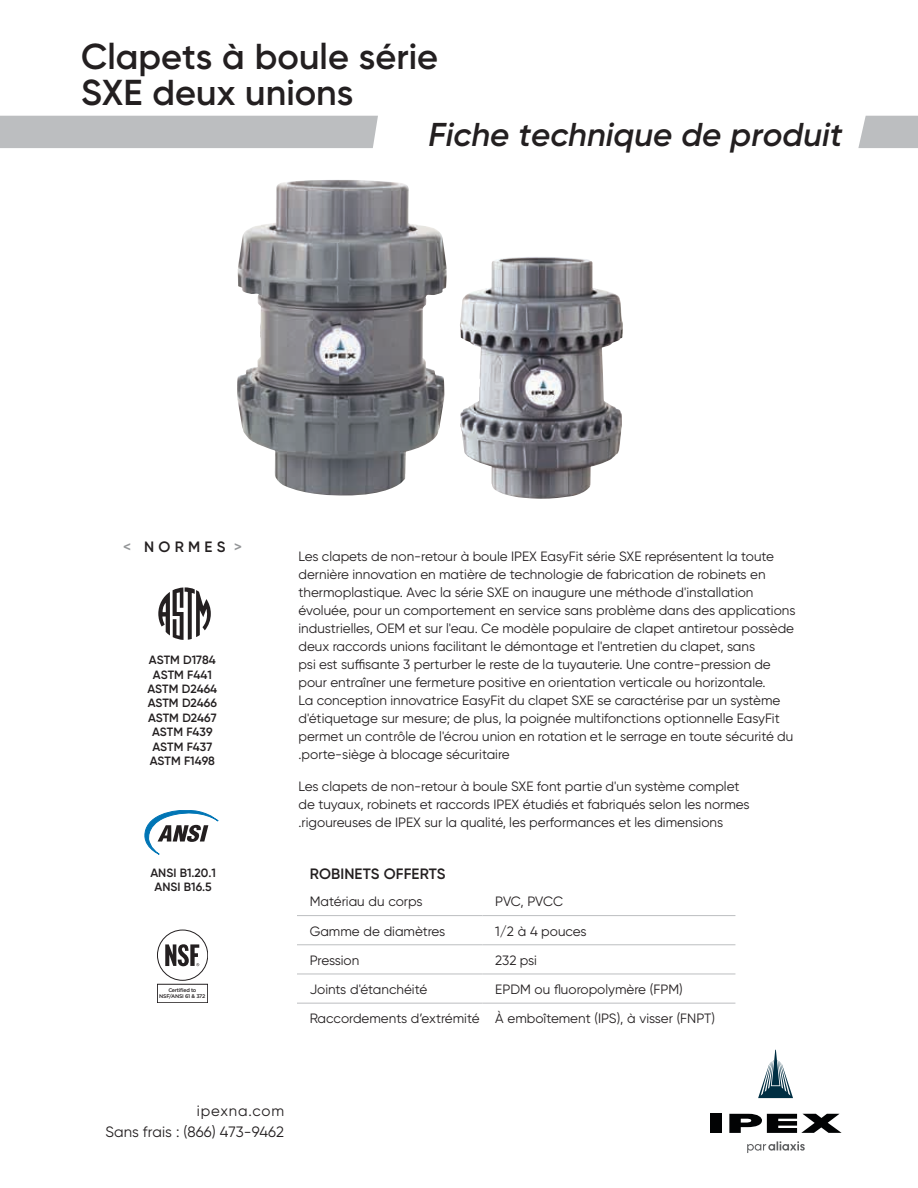
<style>
.page{position:relative;width:918px;height:1188px;background:#fff}
.page>*{position:absolute;margin:0;border:0;box-sizing:border-box;transform-origin:0 0}
.t1{font:600 36px/36px "Gilroy";color:#231f20}
.t2{font:italic 600 33px "Gilroy";color:#231f20}
.t3{font:15px/21px "Gilroy";color:#231f20;text-align:right}
.t4{font:600 15px "Gilroy";letter-spacing:.01em;color:#231f20}
.t5{font:13.5px/18px "Gilroy";color:#231f20}
.t6{font:600 12px/14.4px "Gilroy";color:#231f20;text-align:center}
.t7{font:500 5.25px/6.3px "Gotham";letter-spacing:-.04em;color:#231f20;text-align:center}
.s1{color:#949698}
</style>
<div class="page">
<svg style="left:858px;top:116px;width:60px;height:32px;background:#c0c2c4"></svg>
<div style="left:0;top:116px;width:378px;height:32px;background:#bcbec0"></div>
<img style="left:237px;top:180px;width:210px;height:316px">
<img style="left:460px;top:259px;width:163px;height:240px">
<hr style="left:297px;top:915px;width:185px;height:1px;background:#bcbec0">
<hr style="left:482px;top:915px;width:253px;height:1px;background:#bcbec0">
<hr style="left:297px;top:944px;width:185px;height:1px;background:#bcbec0">
<hr style="left:482px;top:944px;width:253px;height:1px;background:#bcbec0">
<hr style="left:297px;top:974px;width:185px;height:1px;background:#bcbec0">
<hr style="left:482px;top:974px;width:253px;height:1px;background:#bcbec0">
<hr style="left:297px;top:1003px;width:185px;height:1px;background:#bcbec0">
<hr style="left:482px;top:1003px;width:253px;height:1px;background:#bcbec0">
<svg style="left:158px;top:587px;width:53px;height:53px"></svg>
<svg style="left:145px;top:810px;width:73px;height:44px"></svg>
<div style="left:157px;top:930px;width:51px;height:51px;border:1px solid #231f20;border-radius:50%"></div>
<svg style="left:165px;top:944px;width:34px;height:22px"></svg>
<div style="left:157px;top:984px;width:51px;height:19px;border:1px solid #231f20"></div>
<div style="left:710px;top:1114px;width:11px;height:19px;background:#020304"></div>
<svg style="left:729px;top:1114px;width:113px;height:19px"></svg>
<svg style="left:758px;top:1050px;width:35px;height:48px"></svg>
<svg style="left:747px;top:1141px;width:58px;height:12px"></svg>
<h1 class="t1" style="left:81px;top:38px;width:359px">Clapets à boule série<br>SXE deux unions</h1>
<h2 class="t2" style="left:429px;top:114px;width:415px">Fiche technique de produit</h2>
<p class="t4" style="left:123px;top:537px;width:121px"><span class="s1">&lt;</span> N O R M E S<span class="s1">&gt;</span></p>
<p class="t6" style="left:147px;top:653px;width:71px">ASTM D1784<br>ASTM F441<br>ASTM D2464<br>ASTM D2466<br>ASTM D2467<br>ASTM F439<br>ASTM F437<br>ASTM F1498</p>
<p class="t6" style="left:150px;top:865px;width:67px">ANSI B1.20.1<br>ANSI B16.5</p>
<p class="t7" style="left:159px;top:987px;width:48px">Certified to<br>NSF/ANSI 61 &amp; 372</p>
<p class="t5" style="left:298px;top:548px;width:499px">Les clapets de non-retour à boule IPEX EasyFit série SXE représentent la toute dernière innovation en matière de technologie de fabrication de robinets en thermoplastique. Avec la série SXE on inaugure une méthode d'installation évoluée, pour un comportement en service sans problème dans des applications industrielles, OEM et sur l'eau. Ce modèle populaire de clapet antiretour possède deux raccords unions facilitant le démontage et l'entretien du clapet, sans<br>psi est suffisante 3 perturber le reste de la tuyauterie. Une contre-pression de pour entraîner une fermeture positive en orientation verticale ou horizontale.<br>La conception innovatrice EasyFit du clapet SXE se caractérise par un système d'étiquetage sur mesure; de plus, la poignée multifonctions optionnelle EasyFit permet un contrôle de l'écrou union en rotation et le serrage en toute sécurité du .porte-siège à blocage sécuritaire</p>
<p class="t5" style="left:298px;top:777px;width:453px">Les clapets de non-retour à boule SXE font partie d'un système complet de tuyaux, robinets et raccords IPEX étudiés et fabriqués selon les normes .rigoureuses de IPEX sur la qualité, les performances et les dimensions</p>
<p class="t4" style="left:310px;top:864px;width:137px">ROBINETS OFFERTS</p>
<p class="t5" style="left:310px;top:893px;width:114px">Matériau du corps</p>
<p class="t5" style="left:495px;top:893px;width:69px">PVC, PVCC</p>
<p class="t5" style="left:310px;top:922px;width:137px">Gamme de diamètres</p>
<p class="t5" style="left:495px;top:922px;width:93px">1/2 à 4 pouces</p>
<p class="t5" style="left:310px;top:951px;width:51px">Pression</p>
<p class="t5" style="left:495px;top:951px;width:43px">232 psi</p>
<p class="t5" style="left:310px;top:980px;width:119px">Joints d'étanchéité</p>
<p class="t5" style="left:310px;top:974px;width:407px;line-height:29.2px;text-indent:185px">EPDM ou fluoropolymère (FPM)<br>Raccordements d’extrémité À emboîtement (IPS), à visser (FNPT)</p>
<p class="t3" style="left:106px;top:1100px;width:180px">ipexna.com<br>Sans frais : (866) 473-9462</p>
</div>
